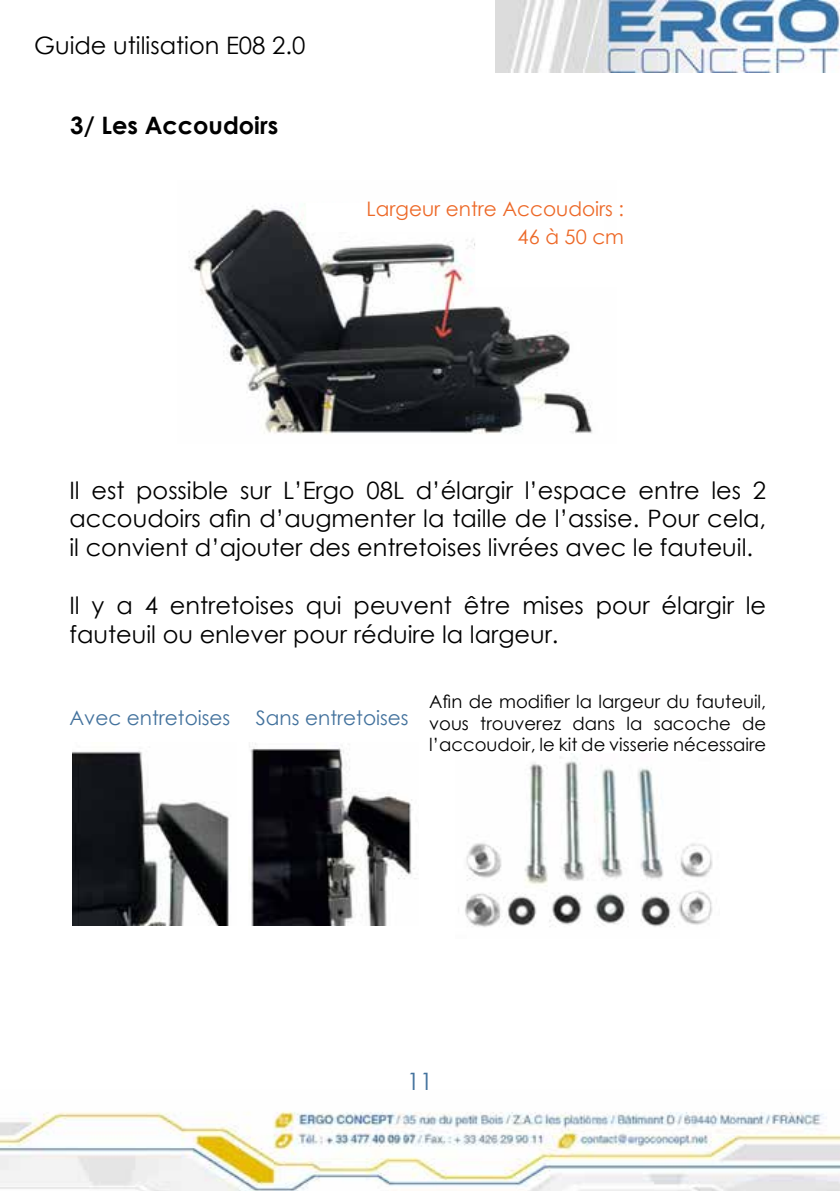
<style>
.page{position:relative;width:840px;height:1191px;background:#fff}
.page>*{position:absolute;margin:0;border:0;box-sizing:border-box;transform-origin:0 0}
.t1{font:24px/28.8px "Century Gothic";color:#000;text-align:justify}
.t2{font:700 24px "Century Gothic";color:#000}
.t3{font:24px "Century Gothic";color:#43729d}
.t4{font:20px "Century Gothic";color:#43729d}
.t5{font:20px/28px "Century Gothic";color:#ed6928;text-align:right}
.t6{font:18px/21.6px "Century Gothic";color:#000;text-align:justify}
</style>
<div class="page">
<img style="left:495px;top:0;width:344px;height:72px">
<img style="left:0;top:1111px;width:839px;height:80px">
<img style="left:72px;top:751px;width:157px;height:174px">
<img style="left:249px;top:743px;width:167px;height:182px">
<img style="left:465px;top:756px;width:248px;height:171px">
<img style="left:189px;top:205px;width:404px;height:229px">
<p class="t1" style="left:34px;top:31px;width:273px">Guide utilisation E08 2.0</p>
<p class="t2" style="left:70px;top:107px;width:209px">3/ Les Accoudoirs</p>
<p class="t5" style="left:366px;top:194px;width:259px">Largeur entre Accoudoirs :<br>46 à 50 cm</p>
<p class="t1" style="left:69px;top:475px;width:697px">Il est possible sur L’Ergo 08L d’élargir l’espace entre les 2 accoudoirs afin d’augmenter la taille de l’assise. Pour cela, il convient d’ajouter des entretoises livrées avec le fauteuil.</p>
<p class="t1" style="left:69px;top:590px;width:697px">Il y a 4 entretoises qui peuvent être mises pour élargir le fauteuil ou enlever pour réduire la largeur.</p>
<p class="t4" style="left:69px;top:703px;width:162px">Avec entretoises</p>
<p class="t4" style="left:256px;top:703px;width:154px">Sans entretoises</p>
<p class="t6" style="left:429px;top:690px;width:338px">Afin de modifier la largeur du fauteuil, vous trouverez dans la sacoche de l’accoudoir, le kit de visserie nécessaire</p>
<p class="t3" style="left:406px;top:1064px;width:28px">11</p>
</div>
